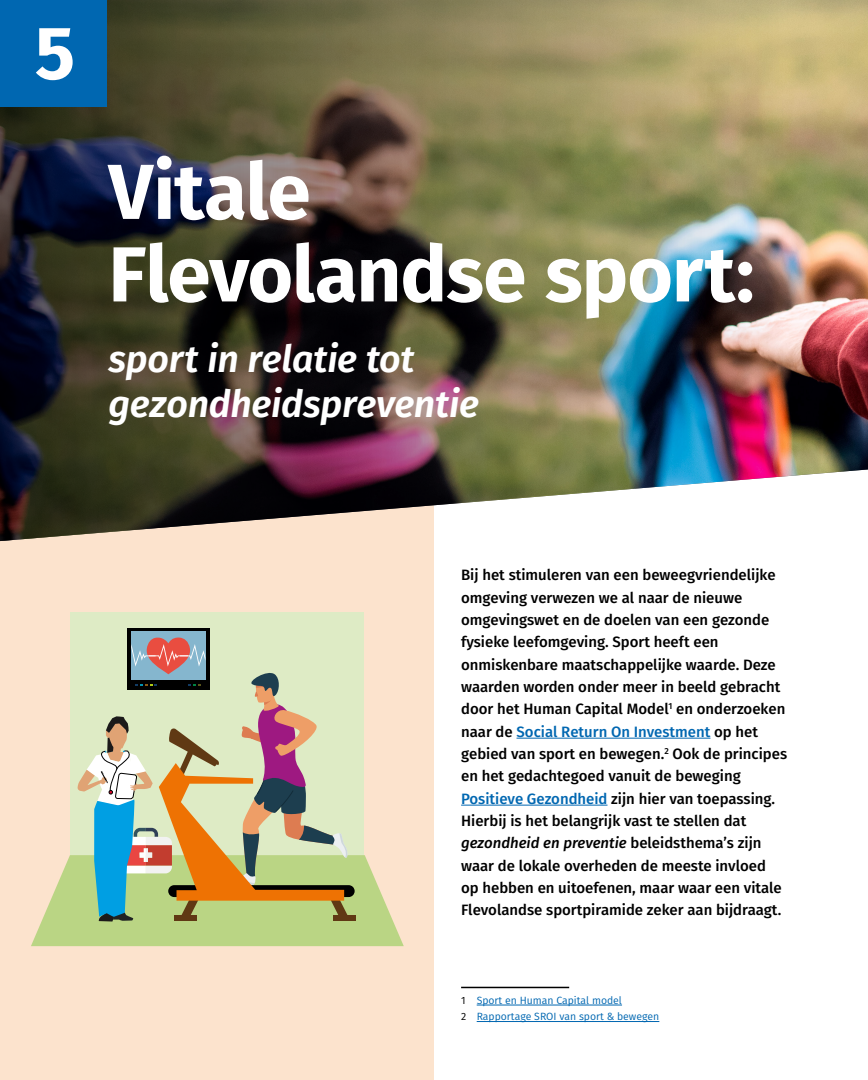
<style>
.page{position:relative;width:868px;height:1080px;background:#fff}
.page>*{position:absolute;margin:0;border:0;box-sizing:border-box;transform-origin:0 0}
.Titel_hoofdstuk_Wit{font:700 78px/82.5px "Fira Sans";letter-spacing:-.01em;color:#fff}
.Hoofdstuk_Intro_Groo{font:italic 600 37.5px/45px "Fira Sans";letter-spacing:-.005em;color:#fff}
.Intro___witregel__P{font:15px/22.4px "Fira Sans Medium 2";color:#000}
.Intro___witregel__P-2{font:10.5px/16.5px "Fira Sans Book 2";color:#0067b1}
.s1{color:#0067b1}
.s2{font-family:"Fira Sans";font-weight:500;font-style:italic}
.s3{color:#000}
</style>
<div class="page">
<div style="left:0;top:542px;width:434px;height:538px;background:#fce3cd"></div>
<img style="left:0;top:0;width:867px;height:542px">
<div style="left:0;top:0;width:106px;height:106px;background:#0067b1"></div>
<svg style="left:36px;top:28px;width:37px;height:52px"></svg>
<hr style="left:516px;top:738px;width:194px;height:1px;background:#0067b1">
<hr style="left:461px;top:805px;width:146px;height:1px;background:#0067b1">
<hr style="left:461px;top:987px;width:108px;height:1px;background:#000">
<hr style="left:476px;top:1005px;width:146px;height:1px;background:#0067b1">
<hr style="left:476px;top:1021px;width:183px;height:1px;background:#0067b1">
<div style="left:70px;top:613px;width:293px;height:269px;background:#deebc5"></div>
<div style="left:127px;top:628px;width:83px;height:62px;background:#000"></div>
<div style="left:131px;top:631px;width:74px;height:49px;background:#85b6ce"></div>
<svg style="left:31px;top:636px;width:372px;height:310px"></svg>
<h1 class="Titel_hoofdstuk_Wit" style="left:108px;top:145px;width:647px">Vitale<br>Flevolandse sport:</h1>
<p class="Hoofdstuk_Intro_Groo" style="left:108px;top:334px;width:372px">sport in relatie tot gezondheidspreventie</p>
<p class="Intro___witregel__P" style="left:461px;top:563px;width:327px">Bij het stimuleren van een beweegvriendelijke omgeving verwezen we al naar de nieuwe omgevingswet en de doelen van een gezonde fysieke leefomgeving. Sport heeft een onmiskenbare maatschappelijke waarde. Deze waarden worden onder meer in beeld gebracht door het Human Capital Model<sup>1</sup> en onderzoeken naar de <span class="s1">Social Return On Investment</span> op het gebied van sport en bewegen.<sup>2</sup> Ook de principes en het gedachtegoed vanuit de beweging <span class="s1">Positieve Gezondheid</span> zijn hier van toepassing.<br>Hierbij is het belangrijk vast te stellen dat <span class="s2">gezondheid en preventie</span> beleidsthema’s zijn waar de lokale overheden de meeste invloed op hebben en uitoefenen, maar waar een vitale Flevolandse sportpiramide zeker aan bijdraagt.</p>
<p class="Intro___witregel__P-2" style="left:461px;top:992px;width:200px"><span class="s3">1</span> Sport en Human Capital model<br><span class="s3">2</span> Rapportage SROI van sport &amp; bewegen</p>
</div>
